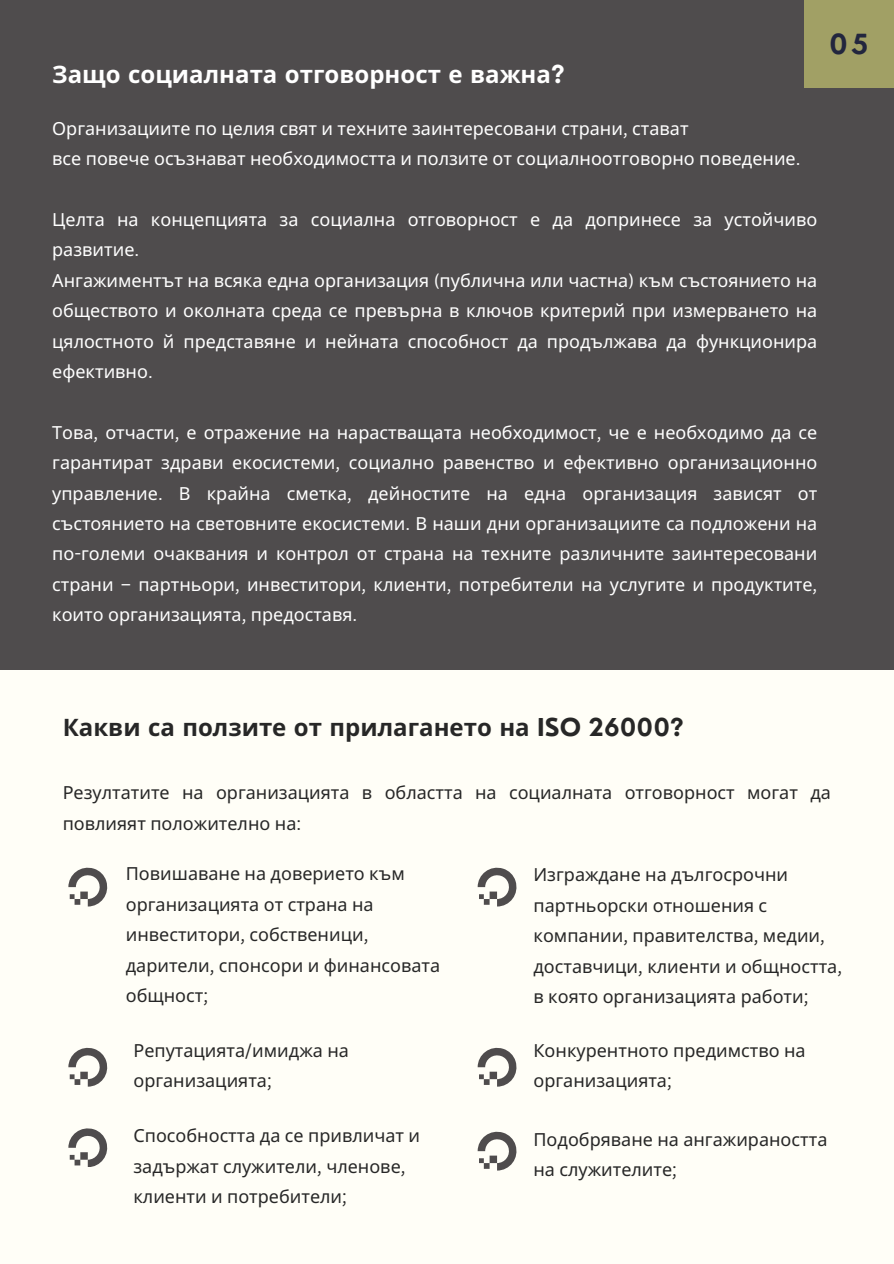
<style>
.page{position:relative;width:894px;height:1264px;background:#fff}
.page>*{position:absolute;margin:0;border:0;box-sizing:border-box;transform-origin:0 0}
.t1{font:700 27px "Nourd";color:#22263e}
.t2{font:700 24px "Noto Sans";color:#272727}
.t3{font:700 24px "Noto Sans";color:#fff}
.t4{font:18px/30.3px "Noto Sans";color:#fff;text-align:justify}
.t5{font:18px/30.3px "Noto Sans";color:#272727}
.s1{font-family:"Nourd"}
.s2{font-family:"Canva Sans"}
</style>
<div class="page">
<div style="left:0;top:0;width:893px;height:1263px;background:#4f4c4d"></div>
<div style="left:0;top:669px;width:893px;height:594px;background:#fffef7"></div>
<svg style="left:68px;top:867px;width:40px;height:39px"></svg>
<div style="left:804px;top:0;width:89px;height:88px;background:#a1a065"></div>
<svg style="left:68px;top:1047px;width:40px;height:39px"></svg>
<svg style="left:68px;top:1128px;width:40px;height:38px"></svg>
<svg style="left:477px;top:867px;width:40px;height:39px"></svg>
<svg style="left:477px;top:1047px;width:40px;height:39px"></svg>
<svg style="left:477px;top:1131px;width:40px;height:39px"></svg>
<p class="t3" style="left:52px;top:57px;width:514px">Защо социалната отговорност е важна<span class="s1">?</span></p>
<h1 class="t4" style="left:52px;top:113px;width:637px">Организациите по целия свят и техните заинтересовани страни<span class="s2">,</span> стават</h1>
<p class="t4" style="left:52px;top:143px;width:749px">все повече осъзнават необходимостта и ползите от социалноотговорно поведение<span class="s2">.</span></p>
<p class="t1" style="left:829px;top:27px;width:41px">05</p>
<p class="t4" style="left:52px;top:204px;width:489px">Целта на концепцията за социална отговорност е</p>
<p class="t4" style="left:552px;top:204px;width:266px">да допринесе за устойчиво</p>
<p class="t4" style="left:52px;top:234px;width:766px">развитие<span class="s2">.<br></span>Ангажиментът на всяка една организация <span class="s2">(</span>публична или частна<span class="s2">)</span> към състоянието на</p>
<p class="t4" style="left:52px;top:295px;width:766px">обществото и околната среда се превърна в ключов критерий при измерването на цялостното й представяне и нейната способност да продължава да функционира ефективно<span class="s2">.</span></p>
<p class="t4" style="left:52px;top:416px;width:766px">Това<span class="s2">,</span> отчасти<span class="s2">,</span> е отражение на нарастващата необходимост<span class="s2">,</span> че е необходимо да се</p>
<p class="t4" style="left:52px;top:447px;width:766px">гарантират здрави екосистеми<span class="s2">,</span> социално равенство и ефективно организационно управление<span class="s2">.</span> В крайна сметка<span class="s2">,</span> дейностите на една организация зависят от състоянието на световните екосистеми<span class="s2">.</span> В наши дни организациите са подложени на по<span class="s2">-</span>големи очаквания и контрол от страна на техните различните заинтересовани страни <span class="s2">–</span> партньори<span class="s2">,</span> инвеститори<span class="s2">,</span> клиенти<span class="s2">,</span> потребители на услугите и продуктите<span class="s2">, </span>които организацията<span class="s2">,</span> предоставя<span class="s2">.</span></p>
<h1 class="t2" style="left:63px;top:709px;width:622px">Какви са ползите от прилагането на <span class="s1">ISO 26000?</span></h1>
<p class="t5" style="left:63px;top:777px;width:769px">Резултатите на организацията в областта на социалната отговорност могат да повлияят положително на<span class="s2">:</span></p>
<p class="t5" style="left:126px;top:858px;width:316px">Повишаване на доверието към организацията от страна на инвеститори<span class="s2">,</span> собственици<span class="s2">, </span>дарители<span class="s2">,</span> спонсори и финансовата общност<span class="s2">;</span></p>
<p class="t5" style="left:533px;top:859px;width:310px">Изграждане на дългосрочни партньорски отношения с компании<span class="s2">,</span> правителства<span class="s2">,</span> медии<span class="s2">, </span>доставчици<span class="s2">,</span> клиенти и общността<span class="s2">, </span>в която организацията работи<span class="s2">;</span></p>
<p class="t5" style="left:133px;top:1034px;width:217px">Репутацията<span class="s2">/</span>имиджа на организацията<span class="s2">;</span></p>
<p class="t5" style="left:133px;top:1119px;width:288px">Способността да се привличат и задържат служители<span class="s2">,</span> членове<span class="s2">, </span>клиенти и потребители<span class="s2">;</span></p>
<p class="t5" style="left:533px;top:1123px;width:295px">Подобряване на ангажираността на служителите<span class="s2">;</span></p>
<p class="t5" style="left:533px;top:1034px;width:274px">Конкурентното предимство на организацията<span class="s2">;</span></p>
</div>
